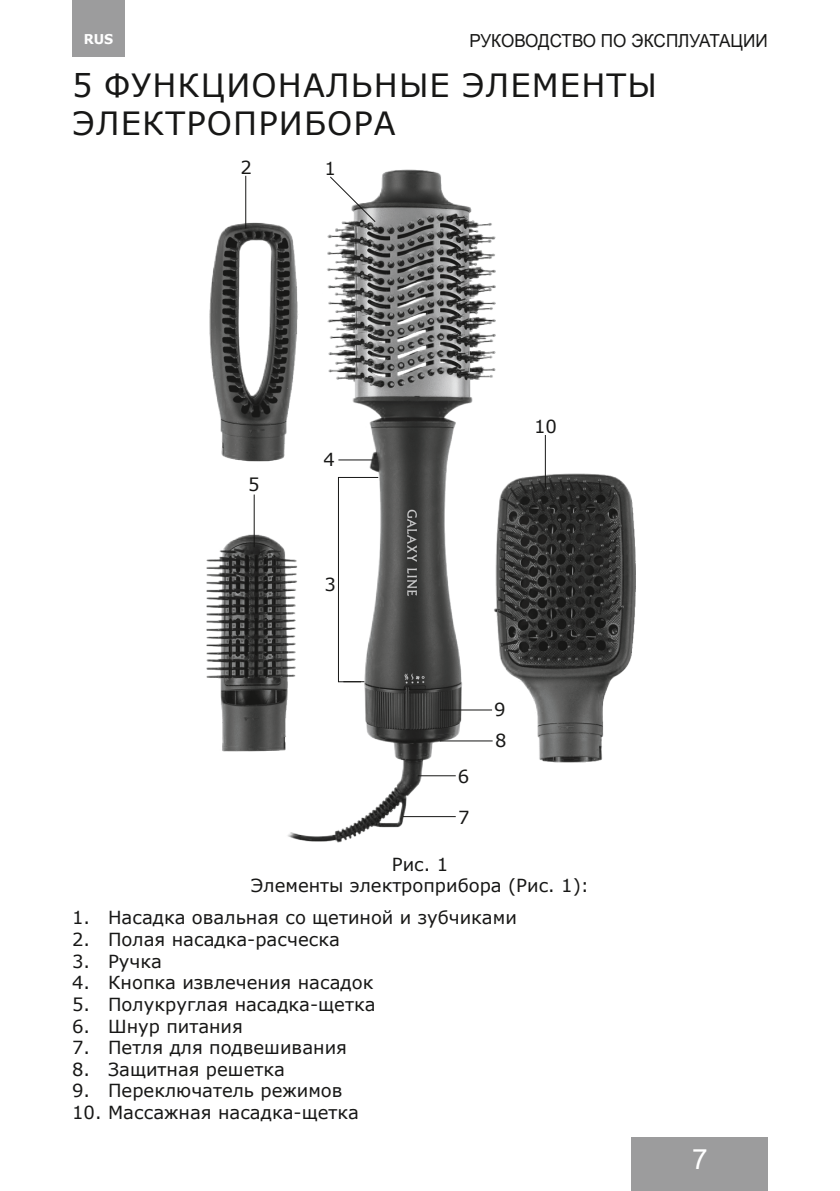
<style>
.page{position:relative;width:840px;height:1191px;background:#fff}
.page>*{position:absolute;margin:0;border:0;box-sizing:border-box;transform-origin:0 0}
.t1{font:32px/38.4px "Verdana";letter-spacing:.035em;color:#171716}
.t2{font:28px "Arial";color:#fff}
.t3{font:18px/21.6px "Verdana";color:#171716;text-align:center}
.t4{font:18px "Arial";color:#171716;scale:.95 1}
.t5{font:700 13.6px "Verdana";color:#fff;scale:.95 1}
</style>
<div class="page">
<div style="left:72px;top:0;width:53px;height:57px;background:#9c9c9d"></div>
<div style="left:631px;top:1137px;width:136px;height:54px;background:#9c9c9d"></div>
<img style="left:206px;top:169px;width:430px;height:674px">
<hr style="left:245px;top:176px;width:1px;height:52px;background:#171716">
<svg style="left:329px;top:175px;width:47px;height:48px"></svg>
<hr style="left:338px;top:459px;width:34px;height:1px;background:#171716">
<svg style="left:337px;top:476px;width:42px;height:207px"></svg>
<hr style="left:253px;top:494px;width:1px;height:53px;background:#171716">
<hr style="left:417px;top:775px;width:38px;height:1px;background:#171716">
<hr style="left:403px;top:816px;width:52px;height:1px;background:#171716">
<hr style="left:439px;top:740px;width:53px;height:1px;background:#171716">
<hr style="left:439px;top:709px;width:53px;height:1px;background:#171716">
<hr style="left:544px;top:435px;width:1px;height:53px;background:#171716">
<p class="t4" style="left:469px;top:29px;width:315px">РУКОВОДСТВО ПО ЭКCПЛУАТАЦИИ</p>
<h1 class="t1" style="left:72px;top:65px;width:586px">5 ФУНКЦИОНАЛЬНЫЕ ЭЛЕМЕНТЫ<br>ЭЛЕКТРОПРИБОРА</h1>
<p class="t5" style="left:84px;top:30px;width:33px">RUS</p>
<p class="t3" style="left:240px;top:156px;width:13px">2</p>
<p class="t3" style="left:324px;top:157px;width:13px">1</p>
<p class="t3" style="left:248px;top:473px;width:13px">5</p>
<p class="t3" style="left:323px;top:448px;width:13px">4</p>
<p class="t3" style="left:324px;top:573px;width:13px">3</p>
<p class="t3" style="left:533px;top:415px;width:24px">10</p>
<p class="t3" style="left:457px;top:765px;width:13px">6</p>
<p class="t3" style="left:458px;top:806px;width:13px">7</p>
<p class="t3" style="left:494px;top:699px;width:13px">9</p>
<p class="t3" style="left:495px;top:729px;width:13px">8</p>
<p class="t3" style="left:251px;top:853px;width:339px">Рис. 1<br>Элементы электроприбора (Рис. 1):</p>
<p class="t3" style="left:72px;top:907px;width:446px">1. Насадка овальная со щетиной и зубчиками</p>
<p class="t3" style="left:72px;top:928px;width:269px">2. Полая насадка-расческа</p>
<p class="t3" style="left:72px;top:950px;width:91px">3. Ручка</p>
<p class="t3" style="left:72px;top:971px;width:302px">4. Кнопка извлечения насадок</p>
<p class="t3" style="left:72px;top:993px;width:305px">5. Полукруглая насадка-щетка</p>
<p class="t3" style="left:72px;top:1015px;width:172px">6. Шнур питания</p>
<p class="t3" style="left:72px;top:1036px;width:276px">7. Петля для подвешивания</p>
<p class="t3" style="left:72px;top:1058px;width:214px">8. Защитная решетка</p>
<p class="t3" style="left:72px;top:1079px;width:272px">9. Переключатель режимов</p>
<p class="t3" style="left:72px;top:1101px;width:288px">10. Массажная насадка-щетка</p>
<h2 class="t2" style="left:691px;top:1140px;width:17px">7</h2>
</div>
